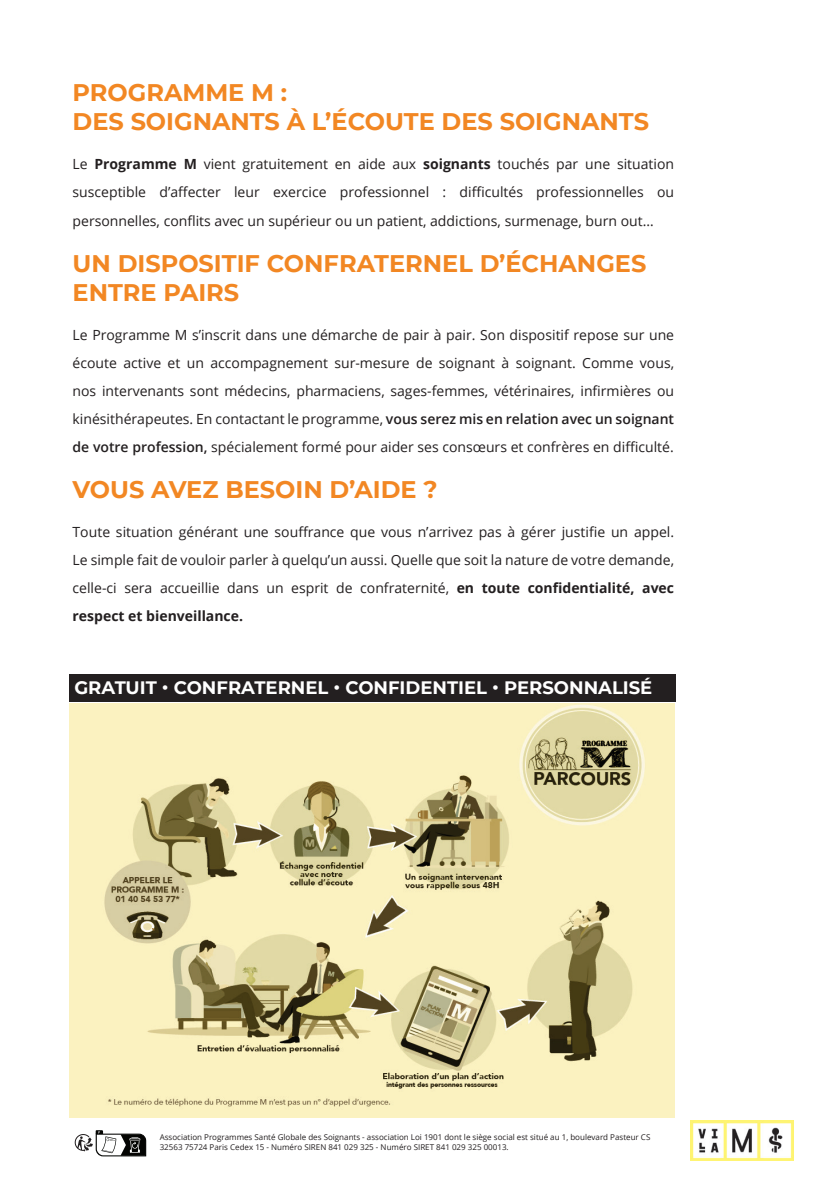
<style>
.page{position:relative;width:840px;height:1193px;background:#fff}
.page>*{position:absolute;margin:0;border:0;box-sizing:border-box;transform-origin:0 0}
.t1{font:700 24px/28.8px "Montserrat";color:#f28723}
.t2{font:700 18px "Montserrat";color:#fff}
.t3{font:14px/28px "Open Sans";color:#231f20;text-align:justify}
.t4{font:8px/9.6px "Open Sans";color:#231f20}
.s1{font-weight:700}
.s2{font-weight:600}
</style>
<div class="page">
<img style="left:70px;top:703px;width:604px;height:414px">
<img style="left:690px;top:1120px;width:103px;height:40px">
<svg style="left:75px;top:1130px;width:71px;height:26px"></svg>
<div style="left:70px;top:674px;width:605px;height:27px;background:#231f20"></div>
<h1 class="t1" style="left:73px;top:77px;width:577px">PROGRAMME M :<br>DES SOIGNANTS À L’ÉCOUTE DES SOIGNANTS</h1>
<p class="t3" style="left:73px;top:150px;width:602px">Le <span class="s1">Programme M</span> vient gratuitement en aide aux <span class="s1">soignants</span> touchés par une situation susceptible d’affecter leur exercice professionnel : difficultés professionnelles ou personnelles, conflits avec un supérieur ou un patient, addictions, surmenage, burn out…</p>
<h1 class="t1" style="left:73px;top:248px;width:575px">UN DISPOSITIF CONFRATERNEL D’ÉCHANGES<br>ENTRE PAIRS</h1>
<p class="t3" style="left:73px;top:321px;width:602px">Le Programme M s’inscrit dans une démarche de pair à pair. Son dispositif repose sur une écoute active et un accompagnement sur-mesure de soignant à soignant. Comme vous, nos intervenants sont médecins, pharmaciens, sages-femmes, vétérinaires, infirmières ou kinésithérapeutes. En contactant le programme, <span class="s2">vous serez mis en relation avec un soignant de votre profession,</span> spécialement formé pour aider ses consœurs et confrères en difficulté.</p>
<h1 class="t1" style="left:73px;top:474px;width:366px">VOUS AVEZ BESOIN D’AIDE ?</h1>
<p class="t3" style="left:73px;top:518px;width:602px">Toute situation générant une souffrance que vous n’arrivez pas à gérer justifie un appel.<br>Le simple fait de vouloir parler à quelqu’un aussi. Quelle que soit la nature de votre demande, celle-ci sera accueillie dans un esprit de confraternité, <span class="s1">en toute confidentialité, avec respect et bienveillance.</span></p>
<p class="t2" style="left:74px;top:674px;width:579px">GRATUIT • CONFRATERNEL • CONFIDENTIEL • PERSONNALISÉ</p>
<p class="t4" style="left:160px;top:1132px;width:492px">Association Programmes Santé Globale des Soignants - association Loi 1901 dont le siège social est situé au 1, boulevard Pasteur CS<br>32563 75724 Paris Cedex 15 - Numéro SIREN 841 029 325 - Numéro SIRET 841 029 325 00013.</p>
</div>
